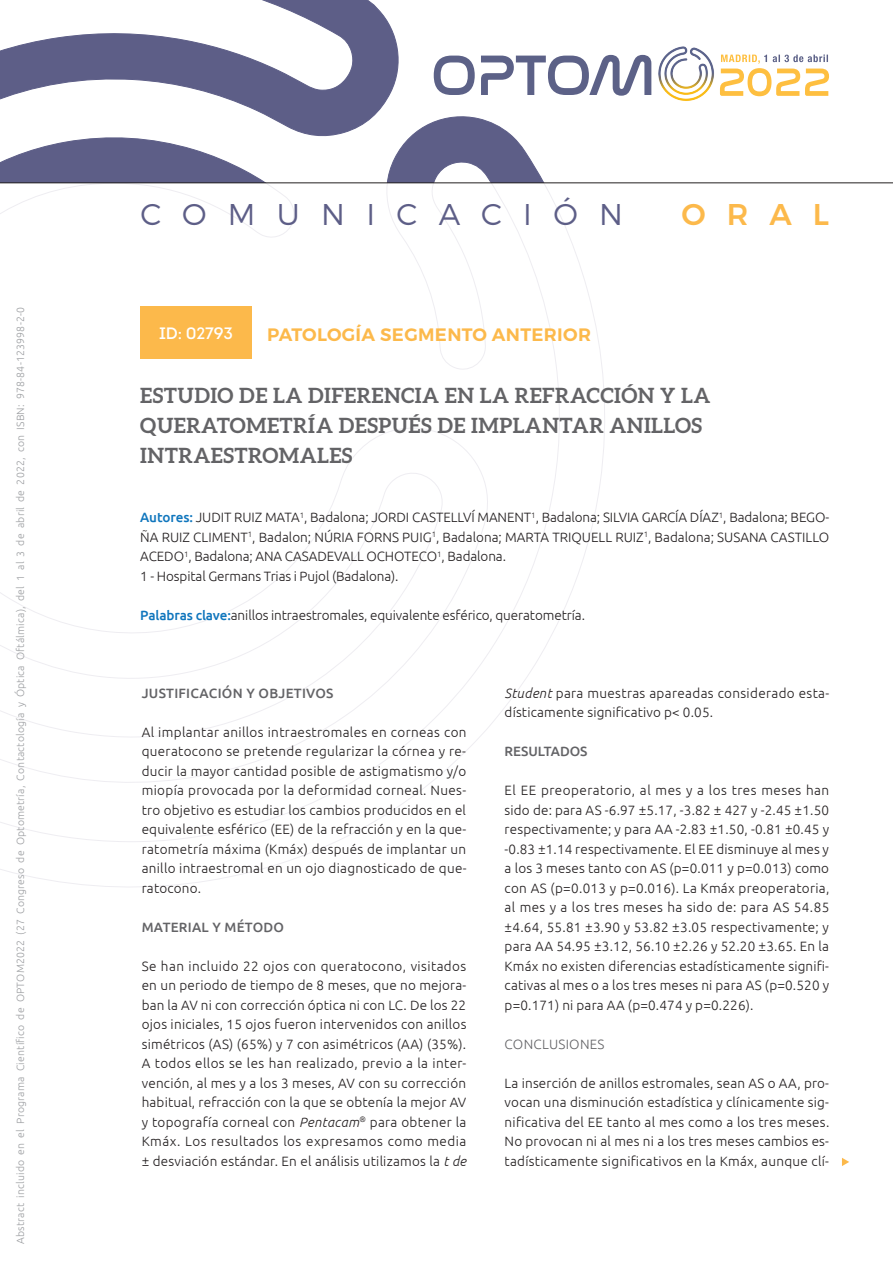
<style>
.page{position:relative;width:893px;height:1263px;background:#fff}
.page>*{position:absolute;margin:0;border:0;box-sizing:border-box;transform-origin:0 0}
.t1{font:300 30px "Montserrat";letter-spacing:.71em;color:#5d5e87}
.t2{font:500 30px "Montserrat";color:#fcb94b}
.t3{font:700 21px/30px "Aleo";letter-spacing:.02em;color:#636366}
.t4{font:600 18px "Montserrat";letter-spacing:.02em;color:#fcb94b}
.t5{font:16.5px "Intro";letter-spacing:-.01em;color:#fff}
.t6{font:300 13.5px/19.5px "Ubuntu";color:#231f20;text-align:justify}
.t7{font:300 13.5px/19.5px "Ubuntu";letter-spacing:.025em;color:#231f20}
.t8{font:500 13.5px "Ubuntu";letter-spacing:.02em;color:#636366}
.t9{font:300 13.5px "Ubuntu";color:#636366}
.t10{font:500 13.5px "Ubuntu";color:#636366}
.t11{font:300 10.5px "Ubuntu";letter-spacing:.02em;color:#9d9fa2}
.s1{font-weight:500;color:#1076bd}
.s2{font-style:italic}
</style>
<div class="page">
<svg style="left:0;top:0;width:609px;height:183px"></svg>
<svg style="left:0;top:184px;width:605px;height:703px"></svg>
<img style="left:651px;top:46px;width:63px;height:55px">
<svg style="left:434px;top:55px;width:217px;height:41px"></svg>
<svg style="left:720px;top:55px;width:109px;height:41px"></svg>
<hr style="left:0;top:183px;width:893px;height:1px;background:#231f20">
<div style="left:140px;top:306px;width:112px;height:53px;background:#fcb94b"></div>
<svg style="left:842px;top:1158px;width:7px;height:8px"></svg>
<p class="t11" style="left:14px;top:1244px;width:938px;rotate:-90deg">Abstract incluido en el Programa Científico de OPTOM2022 (27 Congreso de Optometría, Contactología y Óptica Oftálmica), del 1 al 3 de abril de 2022, con ISBN: 978-84-123998-2-0</p>
<h1 class="t1" style="left:140px;top:196px;width:484px">COMUNICACIÓN</h1>
<h1 class="t2" style="left:682px;top:191px;width:149px">ORAL</h1>
<p class="t5" style="left:159px;top:322px;width:75px">ID: 02793</p>
<h3 class="t4" style="left:267px;top:324px;width:325px">PATOLOGÍA SEGMENTO ANTERIOR</h3>
<h2 class="t3" style="left:140px;top:380px;width:572px">ESTUDIO DE LA DIFERENCIA EN LA REFRACCIÓN Y LA<br>QUERATOMETRÍA DESPUÉS DE IMPLANTAR ANILLOS<br>INTRAESTROMALES</h2>
<p class="t6" style="left:140px;top:507px;width:690px;text-align:left"><span class="s1">AUTORES:</span> JUDIT RUIZ MATA<sup>1</sup>, Badalona; JORDI CASTELLVÍ MANENT<sup>1</sup>, Badalona; SILVIA GARCÍA DÍAZ<sup>1</sup>, Badalona; BEGO-ÑA RUIZ CLIMENT<sup>1</sup>, Badalon; NÚRIA FORNS PUIG<sup>1</sup>, Badalona; MARTA TRIQUELL RUIZ<sup>1</sup>, Badalona; SUSANA CASTILLO ACEDO<sup>1</sup>, Badalona; ANA CASADEVALL OCHOTECO<sup>1</sup>, Badalona.<br>1 - Hospital Germans Trias i Pujol (Badalona).</p>
<p class="t6" style="left:140px;top:605px;width:446px"><span class="s1">PALABRAS CLAVE:</span>anillos intraestromales, equivalente esférico, queratometría.</p>
<p class="t8" style="left:142px;top:684px;width:193px">JUSTIFICACIÓN Y OBJETIVOS</p>
<p class="t6" style="left:142px;top:722px;width:326px">Al implantar anillos intraestromales en corneas con queratocono se pretende regularizar la córnea y re&shy;ducir la mayor cantidad posible de astigmatismo y/o miopía provocada por la deformidad corneal. Nues&shy;tro objetivo es estudiar los cambios producidos en el equivalente esférico (EE) de la refracción y en la que&shy;ratometría máxima (Kmáx) después de implantar un anillo intraestromal en un ojo diagnosticado de que&shy;ratocono.</p>
<p class="t8" style="left:142px;top:918px;width:141px">MATERIAL Y MÉTO DO</p>
<p class="t6" style="left:142px;top:956px;width:326px">Se han incluido 22 ojos con queratocono, visitados en un periodo de tiempo de 8 meses, que no mejora&shy;ban la AV ni con corrección óptica ni con LC. De los 22 ojos iniciales, 15 ojos fueron intervenidos con anillos simétricos (AS) (65%) y 7 con asimétricos (AA) (35%).<br>A todos ellos se les han realizado, previo a la inter&shy;vención, al mes y a los 3 meses, AV con su corrección habitual, refracción con la que se obtenía la mejor AV y topografía corneal con <span class="s2">Pentacam</span><sup>®</sup> para obtener la Kmáx. Los resultados los expresamos como media ± desviación estándar. En el análisis utilizamos la <span class="s2">t de</span></p>
<p class="t7" style="left:505px;top:683px;width:326px"><span class="s2">Student</span> para muestras apareadas considerado esta&shy;dísticamente significativo p&lt; 0.05.</p>
<p class="t10" style="left:505px;top:743px;width:84px">RESULTADOS</p>
<p class="t6" style="left:505px;top:780px;width:326px">El EE preoperatorio, al mes y a los tres meses han sido de: para AS -6.97 ±5.17, -3.82 ± 427 y -2.45 ±1.50 respectivamente; y para AA -2.83 ±1.50, -0.81 ±0.45 y -0.83 ±1.14 respectivamente. El EE disminuye al mes y a los 3 meses tanto con AS (p=0.011 y p=0.013) como con AS (p=0.013 y p=0.016). La Kmáx preoperatoria, al mes y a los tres meses ha sido de: para AS 54.85 ±4.64, 55.81 ±3.90 y 53.82 ±3.05 respectivamente; y para AA 54.95 ±3.12, 56.10 ±2.26 y 52.20 ±3.65. En la Kmáx no existen diferencias estadísticamente signifi&shy;cativas al mes o a los tres meses ni para AS (p=0.520 y p=0.171) ni para AA (p=0.474 y p=0.226).</p>
<p class="t9" style="left:505px;top:1035px;width:18px">Conclusiones</p>
<p class="t6" style="left:505px;top:1073px;width:326px">La inserción de anillos estromales, sean AS o AA, pro&shy;vocan una disminución estadística y clínicamente sig&shy;nificativa del EE tanto al mes como a los tres meses.<br>No provocan ni al mes ni a los tres meses cambios es&shy;tadísticamente significativos en la Kmáx, aunque clí-</p>
</div>
